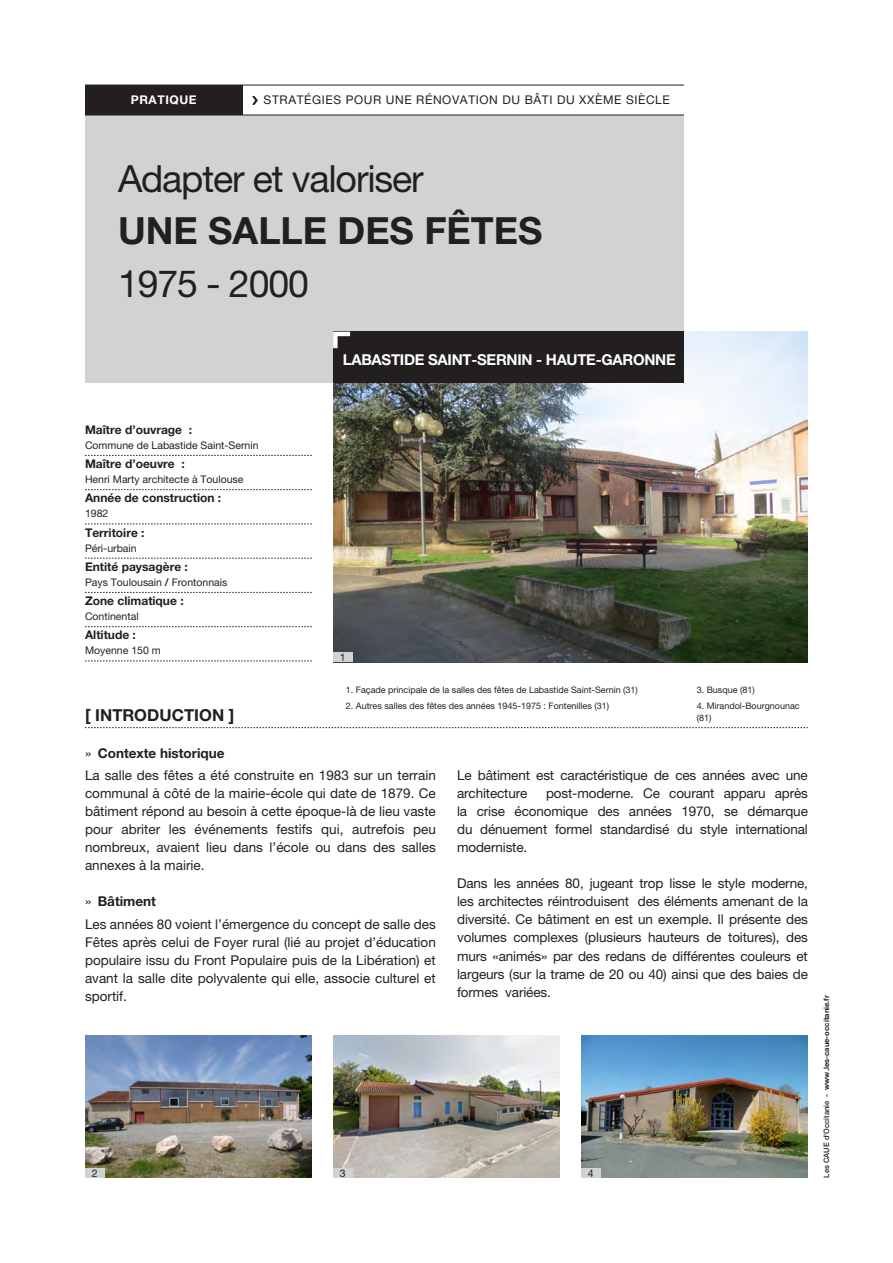
<style>
.page{position:relative;width:893px;height:1263px;background:#fff}
.page>*{position:absolute;margin:0;border:0;box-sizing:border-box;transform-origin:0 0}
.Sous-titre{font:37.5px "Helvetica Neue LT Pro";letter-spacing:-.03em;color:#231f20}
.Sous-titre-2{font:700 37.5px "Helvetica Neue LT Pro";color:#231f20}
.Contenu___Titre{font:700 16.5px "Helvetica Neue LT Pro";letter-spacing:.005em;color:#231f20}
.Lieu__date{font:700 15px "Helvetica Neue LT Pro";letter-spacing:-.02em;color:#fff}
.Contenu___texte{font:13.5px/18px "Helvetica Neue LT Pro";letter-spacing:-.01em;color:#231f20;text-align:justify}
.Contenu___Sous-titre{font:700 13.5px "Helvetica Neue LT Pro";color:#231f20}
.Descriptif___cathégo{font:700 12px "Helvetica Neue LT Pro";color:#231f20}
.Genre{font:12px "Helvetica Neue LT Pro";letter-spacing:.05em;color:#231f20}
.t1{font:700 12px "Helvetica Neue LT Pro";letter-spacing:.05em;color:#fff}
.Descriptif___Info{font:10.5px "Helvetica Neue LT Pro";color:#231f20}
.légende___numérotati{font:10.5px "Helvetica Neue LT Pro";color:#231f20}
.légende___descriptif{font:9px/12px "Helvetica Neue LT Pro";color:#231f20}
.t2{font:700 7.5px "Helvetica Neue LT Pro";color:#231f20}
.s1{font-weight:700}
.s2{font-weight:400}
.s3{font-weight:500}
</style>
<div class="page">
<svg style="left:85px;top:455px;width:227px;height:1px"></svg>
<svg style="left:85px;top:489px;width:227px;height:1px"></svg>
<svg style="left:85px;top:524px;width:227px;height:1px"></svg>
<svg style="left:85px;top:558px;width:227px;height:1px"></svg>
<svg style="left:85px;top:592px;width:227px;height:1px"></svg>
<svg style="left:85px;top:626px;width:227px;height:1px"></svg>
<svg style="left:85px;top:661px;width:227px;height:1px"></svg>
<svg style="left:85px;top:727px;width:723px;height:1px"></svg>
<img style="left:333px;top:332px;width:475px;height:330px">
<img style="left:85px;top:1035px;width:227px;height:143px">
<img style="left:333px;top:1035px;width:227px;height:143px">
<img style="left:581px;top:1035px;width:227px;height:143px">
<div style="left:333px;top:653px;width:19px;height:9px;background:#d1d2d4"></div>
<div style="left:85px;top:1168px;width:19px;height:10px;background:#d1d2d4"></div>
<div style="left:333px;top:1168px;width:19px;height:10px;background:#d1d2d4"></div>
<div style="left:581px;top:1168px;width:19px;height:10px;background:#d1d2d4"></div>
<div style="left:85px;top:115px;width:599px;height:268px;background:#d1d2d4"></div>
<div style="left:85px;top:85px;width:157px;height:30px;background:#231f20"></div>
<hr style="left:85px;top:85px;width:599px;height:1px;background:#231f20">
<hr style="left:85px;top:115px;width:599px;height:1px;background:#231f20">
<div style="left:333px;top:332px;width:351px;height:51px;background:#231f20"></div>
<svg style="left:333px;top:331px;width:22px;height:18px"></svg>
<svg style="left:252px;top:96px;width:6px;height:9px"></svg>
<p class="t1" style="left:131px;top:93px;width:67px">PRATIQUE</p>
<p class="Genre" style="left:264px;top:93px;width:408px">STRATÉGIES POUR UNE RÉNOVATION DU BÂTI DU XXÈME SIÈCLE</p>
<p class="Sous-titre" style="left:118px;top:156px;width:307px">Adapter et valoriser</p>
<p class="Sous-titre-2" style="left:118px;top:208px;width:426px">UNE SALLE DES FÊTES</p>
<p class="Sous-titre" style="left:118px;top:261px;width:192px">1975 - 2000</p>
<p class="Lieu__date" style="left:343px;top:350px;width:335px">LABASTIDE SAINT-SERNIN - HAUTE-GARONNE</p>
<p class="Descriptif___cathégo" style="left:85px;top:422px;width:109px">Maître d’ouvrage :</p>
<p class="Descriptif___Info" style="left:85px;top:439px;width:175px">Commune de Labastide Saint-Sernin</p>
<p class="Descriptif___cathégo" style="left:85px;top:456px;width:101px">Maître d’oeuvre :</p>
<p class="Descriptif___Info" style="left:85px;top:473px;width:160px">Henri Marty architecte à Toulouse</p>
<p class="Descriptif___cathégo" style="left:85px;top:491px;width:138px">Année de construction :</p>
<p class="Descriptif___Info" style="left:85px;top:507px;width:25px">1982</p>
<p class="Descriptif___cathégo" style="left:85px;top:525px;width:61px">Territoire :</p>
<p class="Descriptif___Info" style="left:85px;top:542px;width:53px">Péri-urbain</p>
<p class="Descriptif___cathégo" style="left:85px;top:559px;width:104px">Entité paysagère :</p>
<p class="Descriptif___Info" style="left:85px;top:576px;width:144px">Pays Toulousain <span class="s1">/</span> Frontonnais</p>
<p class="Descriptif___cathégo" style="left:85px;top:593px;width:100px">Zone climatique :</p>
<p class="Descriptif___Info" style="left:85px;top:610px;width:55px">Continental</p>
<p class="Descriptif___cathégo" style="left:85px;top:628px;width:52px">Altitude :</p>
<p class="Descriptif___Info" style="left:85px;top:644px;width:77px">Moyenne 150 m</p>
<p class="Contenu___Titre" style="left:85px;top:705px;width:151px">[ INTRODUCTION ]</p>
<p class="légende___numérotati" style="left:340px;top:648px;width:7px">1</p>
<p class="légende___numérotati" style="left:340px;top:651px;width:7px">1</p>
<p class="légende___descriptif" style="left:346px;top:683px;width:294px">1. Façade principale de la salles des fêtes de Labastide Saint-Sernin (31)</p>
<p class="légende___descriptif" style="left:346px;top:700px;width:265px">2. Autres salles des fêtes des années 1945-1975 : Fontenilles (31)</p>
<p class="légende___descriptif" style="left:697px;top:683px;width:60px">3. Busque (81)</p>
<p class="légende___descriptif" style="left:697px;top:700px;width:105px">4. Mirandol-Bourgnounac (81)</p>
<p class="Contenu___Sous-titre" style="left:85px;top:745px;width:141px"><span class="s2">»</span> Contexte historique</p>
<p class="Contenu___texte" style="left:85px;top:766px;width:352px">La salle des fêtes a été construite en 1983 sur un terrain communal à côté de la mairie-école qui date de 1879. Ce bâtiment répond au besoin à cette époque-là de lieu vaste pour abriter les événements festifs qui, autrefois peu nombreux, avaient lieu dans l’école ou dans des salles annexes à la mairie.</p>
<p class="Contenu___Sous-titre" style="left:85px;top:893px;width:72px"><span class="s2">»</span> Bâtiment</p>
<p class="Contenu___texte" style="left:85px;top:915px;width:352px">Les années 80 voient l’émergence du concept de salle des Fêtes après celui de Foyer rural (lié au projet d’éducation populaire issu du Front Populaire puis de la Libération) et avant la salle dite polyvalente qui elle, associe culturel et sportif.</p>
<p class="Contenu___texte" style="left:457px;top:766px;width:352px">Le bâtiment est caractéristique de ces années avec une architecture</p>
<p class="Contenu___texte" style="left:457px;top:784px;width:352px;text-indent:89px">post-moderne. Ce courant apparu après la crise économique des années 1970, se démarque du dénuement formel standardisé du style international moderniste.</p>
<p class="Contenu___texte" style="left:457px;top:874px;width:352px">Dans les années 80, jugeant trop lisse le style moderne, les architectes réintroduisent des éléments amenant de la diversité. Ce bâtiment en est un exemple. Il présente des volumes complexes (plusieurs hauteurs de toitures), des murs «animés» par des redans de différentes couleurs et largeurs (sur la trame de 20 ou 40) ainsi que des baies de formes variées.</p>
<p class="légende___numérotati" style="left:92px;top:1167px;width:7px">2</p>
<p class="légende___numérotati" style="left:340px;top:1167px;width:7px">3</p>
<p class="légende___numérotati" style="left:588px;top:1167px;width:7px">4</p>
<p class="t2" style="left:822px;top:1177px;width:184px;rotate:-90deg"><span class="s3">Les CAUE d’Occitanie -</span> www.les-caue-occitanie.fr</p>
</div>
